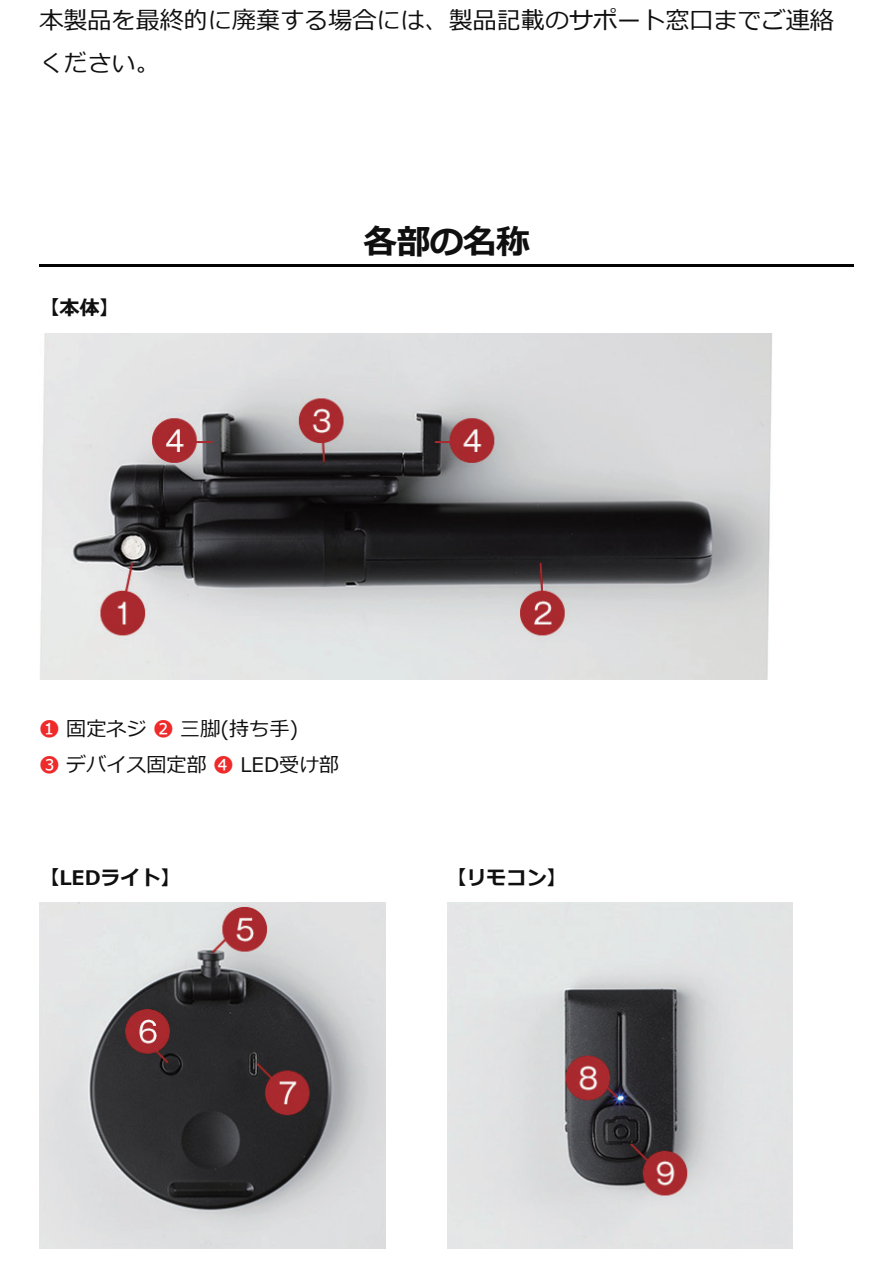
<style>
.page{position:relative;width:893px;height:1263px;background:#fff}
.page>*{position:absolute;margin:0;border:0;box-sizing:border-box;transform-origin:0 0}
.t1{font:700 33.9px "Meiryo";letter-spacing:-.02em;color:#0f0f0f}
.t2{font:24px/42.8px "Meiryo";color:#0f0f0f}
.t3{font:20.1px/36px "Meiryo";color:#0f0f0f}
.t4{font:700 20.1px "Meiryo";color:#0f0f0f}
.s1{color:#ee2a2b}
</style>
<div class="page">
<hr style="left:39px;top:264px;width:814px;height:3px;background:#030303">
<img style="left:40px;top:333px;width:732px;height:347px">
<img style="left:39px;top:903px;width:346px;height:345px">
<img style="left:447px;top:903px;width:345px;height:345px">
<p class="t2" style="left:39px;top:0;width:796px">本製品を最終的に廃棄する場合には、製品記載のサポート窓口までご連絡ください。</p>
<p class="t4" style="left:39px;top:294px;width:82px">【本体】</p>
<h1 class="t1" style="left:363px;top:218px;width:168px">各部の名称</h1>
<p class="t3" style="left:39px;top:712px;width:301px"><span class="s1">❶</span> 固定ネジ <span class="s1">❷</span> 三脚(持ち手)<br><span class="s1">❸</span> デバイス固定部 <span class="s1">❹</span> LED受け部</p>
<p class="t4" style="left:39px;top:863px;width:143px">【LEDライト】</p>
<p class="t4" style="left:446px;top:863px;width:122px">【リモコン】</p>
</div>
